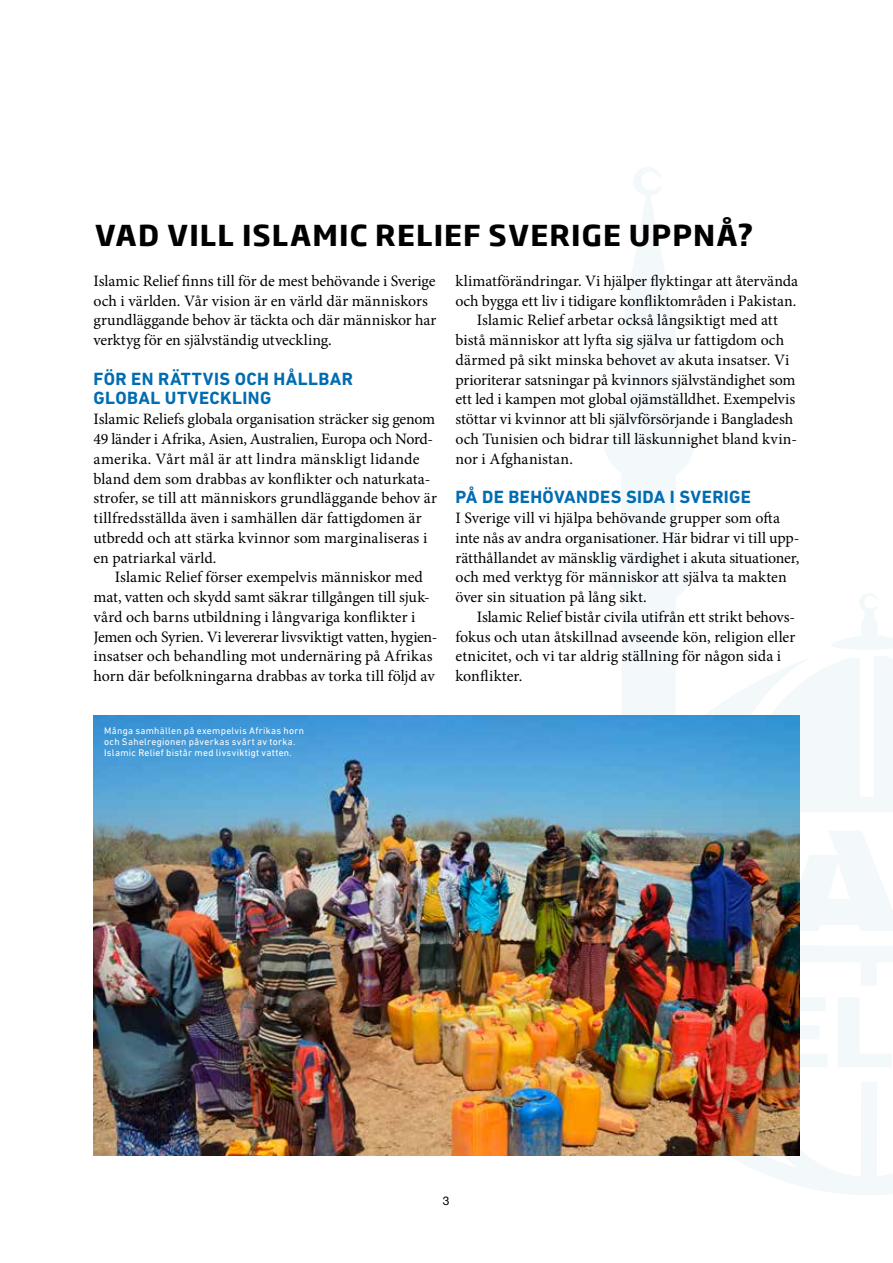
<style>
.page{position:relative;width:893px;height:1263px;background:#fff}
.page>*{position:absolute;margin:0;border:0;box-sizing:border-box;transform-origin:0 0}
.t1{font:700 28.5px "Soho Gothic Pro";letter-spacing:.04em;color:#000}
.t2{font:700 18px/19.5px "DIN Next LT Pro";letter-spacing:.02em;color:#006cb1}
.t3{font:15.9px/19.8px "Minion Pro";color:#000}
.t4{font:12px "Helvetica Neue";color:#000}
.t5{font:9.75px/11.2px "DIN Next LT Pro";letter-spacing:.03em;color:#fff}
</style>
<div class="page">
<svg style="left:603px;top:167px;width:91px;height:548px;fill:#f3f8fb"></svg>
<svg style="left:731px;top:945px;width:162px;height:250px"></svg>
<svg style="left:799px;top:997px;width:94px;height:70px"></svg>
<svg style="left:799px;top:831px;width:94px;height:100px"></svg>
<svg style="left:631px;top:592px;width:262px;height:220px"></svg>
<img style="left:94px;top:715px;width:705px;height:441px">
<h1 class="t1" style="left:95px;top:213px;width:660px">VAD VILL ISLAMIC RELIEF SVERIGE UPPNÅ?</h1>
<p class="t3" style="left:94px;top:271px;width:344px">Islamic Relief finns till för de mest behövande i Sverige och i världen. Vår vision är en värld där människors grundläggande behov är täckta och där människor har verktyg för en självständig utveckling.</p>
<p class="t2" style="left:94px;top:369px;width:261px">FÖR EN RÄTTVIS OCH HÅLLBAR<br>GLOBAL UTVECKLING</p>
<p class="t3" style="left:94px;top:409px;width:345px">Islamic Reliefs globala organisation sträcker sig genom 49 länder i Afrika, Asien, Australien, Europa och Nord&shy;amerika. Vårt mål är att lindra mänskligt lidande bland dem som drabbas av konflikter och naturkata&shy;strofer, se till att människors grundläggande behov är tillfredsställda även i samhällen där fattigdomen är utbredd och att stärka kvinnor som marginaliseras i en patriarkal värld.</p>
<p class="t3" style="left:94px;top:567px;width:345px;text-indent:21px">Islamic Relief förser exempelvis människor med mat, vatten och skydd samt säkrar tillgången till sjuk&shy;vård och barns utbildning i långvariga konflikter i Jemen och Syrien. Vi levererar livsviktigt vatten, hygien&shy;insatser och behandling mot undernäring på Afrikas horn där befolkningarna drabbas av torka till följd av</p>
<p class="t3" style="left:455px;top:271px;width:344px">klimatförändringar. Vi hjälper flyktingar att återvända</p>
<p class="t3" style="left:455px;top:291px;width:343px">och bygga ett liv i tidigare konfliktområden i Pakistan.</p>
<p class="t3" style="left:477px;top:310px;width:303px">Islamic Relief arbetar också långsiktigt med att</p>
<p class="t3" style="left:455px;top:330px;width:330px">bistå människor att lyfta sig själva ur fattigdom och</p>
<p class="t3" style="left:455px;top:350px;width:335px">därmed på sikt minska behovet av akuta insatser. Vi</p>
<p class="t3" style="left:455px;top:370px;width:342px">prioriterar satsningar på kvinnors självständighet som</p>
<p class="t3" style="left:455px;top:389px;width:341px">ett led i kampen mot global ojämställdhet. Exempelvis</p>
<p class="t3" style="left:455px;top:409px;width:339px">stöttar vi kvinnor att bli självförsörjande i Bangladesh</p>
<p class="t3" style="left:455px;top:429px;width:343px">och Tunisien och bidrar till läskunnighet bland kvin-</p>
<p class="t3" style="left:455px;top:449px;width:119px">nor i Afghanistan.</p>
<p class="t2" style="left:455px;top:487px;width:297px">PÅ DE BEHÖVANDES SIDA I SVERIGE</p>
<p class="t3" style="left:455px;top:508px;width:345px">I Sverige vill vi hjälpa behövande grupper som ofta inte nås av andra organisationer. Här bidrar vi till upp&shy;rätthållandet av mänsklig värdighet i akuta situationer, och med verktyg för människor att själva ta makten över sin situation på lång sikt.</p>
<p class="t3" style="left:455px;top:607px;width:341px;text-indent:21px">Islamic Relief bistår civila utifrån ett strikt behovs&shy;fokus och utan åtskillnad avseende kön, religion eller etnicitet, och vi tar aldrig ställning för någon sida i konflikter.</p>
<p class="t5" style="left:104px;top:724px;width:201px">Många samhällen på exempelvis Afrikas horn och Sahelregionen påverkas svårt av torka.<br>Islamic Relief bistår med livsviktigt vatten.</p>
<p class="t4" style="left:443px;top:1193px;width:8px">3</p>
</div>
